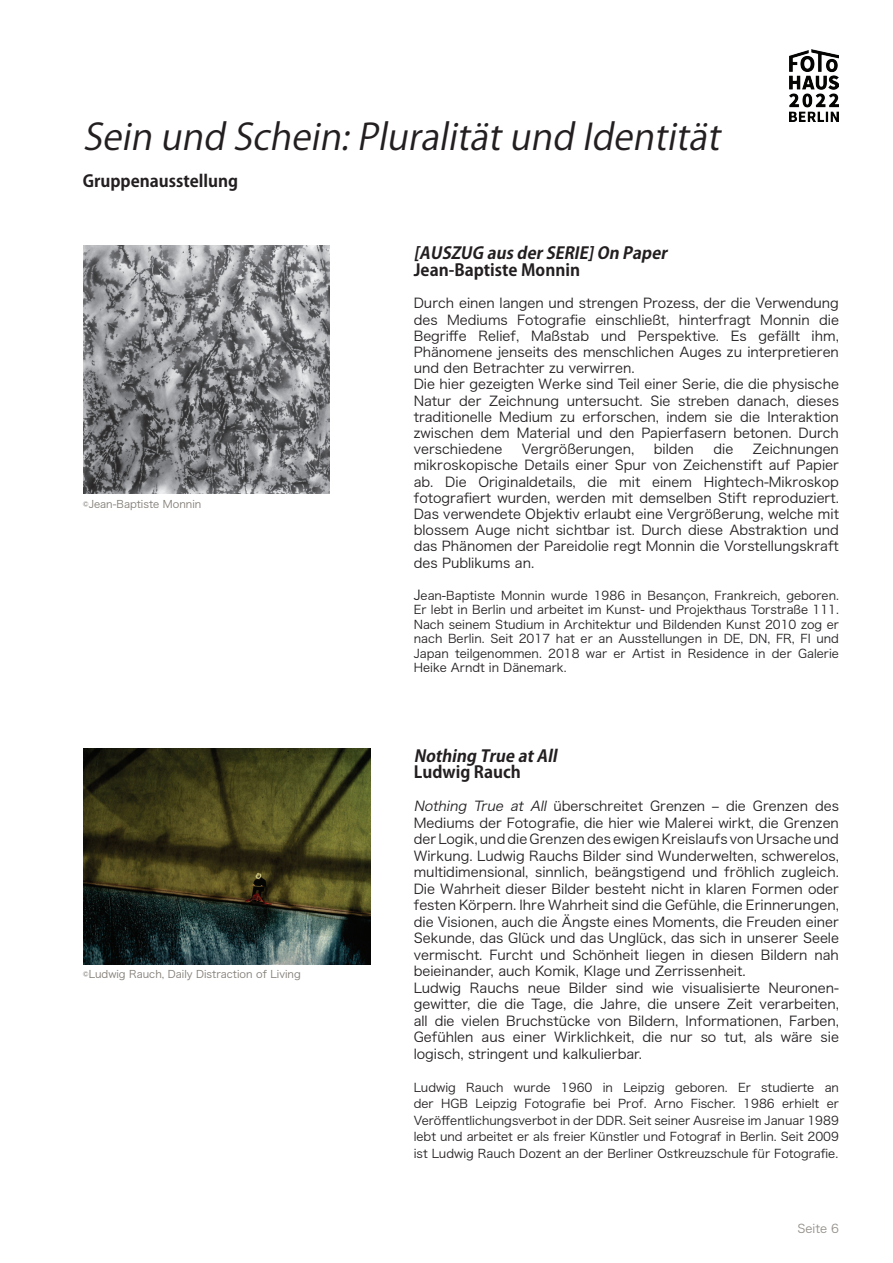
<style>
.page{position:relative;width:893px;height:1263px;background:#fff}
.page>*{position:absolute;margin:0;border:0;box-sizing:border-box;transform-origin:0 0}
.t1{font:italic 36px "Koz Go Pr 6 N";color:#231f20}
.t2{font:700 16.5px "Koz Go Pr 6 N";color:#231f20}
.t3{font:italic 700 16.5px "Koz Go Pr 6 N";color:#231f20}
.t4{font:13.5px/16.2px "Hira Kaku Pro N W3";color:#231f20}
.t5{font:12px/14.4px "Hira Kaku Pro N W3";color:#231f20;text-align:justify}
.t6{font:12px "Hira Kaku Pro N W3";color:#948f89}
.t7{font:10.5px "Hira Kaku Pro N W3";color:#807b74}
.s1{font-size:13.5px}
.s2{font-style:italic}
</style>
<div class="page">
<img style="left:790px;top:50px;width:49px;height:71px">
<img style="left:83px;top:246px;width:247px;height:248px">
<img style="left:83px;top:748px;width:288px;height:216px">
<h1 class="t1" style="left:83px;top:117px;width:649px">Sein und Schein:Pluralitätund Identität</h1>
<p class="t2" style="left:83px;top:171px;width:157px">Gruppenausstellung</p>
<p class="t7" style="left:83px;top:495px;width:120px">©Jean-Baptiste Monnin</p>
<p class="t7" style="left:83px;top:964px;width:220px">©Ludwig Rauch, Daily Distraction of Living</p>
<p class="t3" style="left:414px;top:244px;width:260px">[AUSZUG ausderSERIE]On Paper</p>
<p class="t2" style="left:414px;top:260px;width:168px">Jean-Baptiste Monnin</p>
<p class="t4" style="left:414px;top:294px;width:427px">Durch einen langen und strengen Prozess, der die Verwendung des Mediums Fotografie einschließt, hinterfragt Monnin die Begriffe Relief, Maßstab und Perspektive. Es gefällt ihm, Phänomene jenseits des menschlichen Auges zu interpretieren und den Betrachter zu verwirren.<br>Die hier gezeigten Werke sind Teil einer Serie, die die physische Natur der Zeichnung untersucht. Sie streben danach, dieses traditionelle Medium zu erforschen, indem sie die Interaktion zwischen dem Material und den Papierfasern betonen. Durch verschiedene</p>
<p class="t4" style="left:522px;top:440px;width:114px">Vergrößerungen,</p>
<p class="t4" style="left:654px;top:440px;width:42px">bilden</p>
<p class="t4" style="left:713px;top:440px;width:21px">die</p>
<p class="t4" style="left:414px;top:440px;width:427px;text-align:justify;text-indent:339px">Zeichnungen mikroskopische Details einer Spur von Zeichenstift auf Papier ab. Die Originaldetails, die mit einem Hightech-Mikroskop fotografiert wurden, werden mit demselben Stift reproduziert.<br>Das verwendete Objektiv erlaubt eine Vergrößerung, welche mit blossem Auge nicht sichtbar ist. Durch diese Abstraktion und das Phänomen der Pareidolie regt Monnin die Vorstellungskraft des Publikums an.</p>
<p class="t5" style="left:414px;top:587px;width:427px"><span class="s1">J</span>ean-Baptiste Monnin wurde 1986 in Besançon, Frankreich, geboren.<br>Er lebt in Berlin und arbeitet im Kunst- und Projekthaus Torstraße 111.<br>Nach seinem Studium in Architektur und Bildenden Kunst 2010 zog er nach Berlin. Seit 2017 hat er an Ausstellungen in DE, DN, FR, FI und Japan teilgenommen. 2018 war er Artist in Residence in der Galerie Heike Arndt in Dänemark.</p>
<p class="t3" style="left:414px;top:746px;width:150px">Nothing TrueatAll</p>
<p class="t2" style="left:414px;top:763px;width:109px">Ludwig Rauch</p>
<p class="t4" style="left:414px;top:797px;width:427px"><span class="s2">Nothing True at All</span> überschreitet Grenzen – die Grenzen des Mediums der Fotografie, die hier wie Malerei wirkt, die Grenzen der Logik, und die Grenzen des ewigen Kreislaufs von Ursache und Wirkung. Ludwig Rauchs Bilder sind Wunderwelten, schwerelos, multidimensional, sinnlich, beängstigend und fröhlich zugleich.<br>Die Wahrheit dieser Bilder besteht nicht in klaren Formen oder festen Körpern. Ihre Wahrheit sind die Gefühle, die Erinnerungen, die Visionen, auch die Ängste eines Moments, die Freuden einer Sekunde, das Glück und das Unglück, das sich in unserer Seele vermischt. Furcht und Schönheit liegen in diesen Bildern nah beieinander, auch Komik, Klage und Zerrissenheit.<br>Ludwig Rauchs neue Bilder sind wie visualisierte Neuronen&shy;gewitter, die die Tage, die Jahre, die unsere Zeit verarbeiten, all die vielen Bruchstücke von Bildern, Informationen, Farben, Gefühlen aus einer Wirklichkeit, die nur so tut, als wäre sie logisch, stringent und kalkulierbar.</p>
<p class="t5" style="left:414px;top:1078px;width:427px;line-height:16.5px">Ludwig Rauch wurde 1960 in Leipzig geboren. Er studierte an der HGB Leipzig Fotografie bei Prof. Arno Fischer. 1986 erhielt er Veröffentlichungsverbot in der DDR. Seit seiner Ausreise im Januar 1989 lebt und arbeitet er als freier Künstler und Fotograf in Berlin. Seit 2009 ist Ludwig Rauch Dozent an der Berliner Ostkreuzschule für Fotografie.</p>
<p class="t6" style="left:797px;top:1218px;width:43px">Seite 6</p>
</div>
